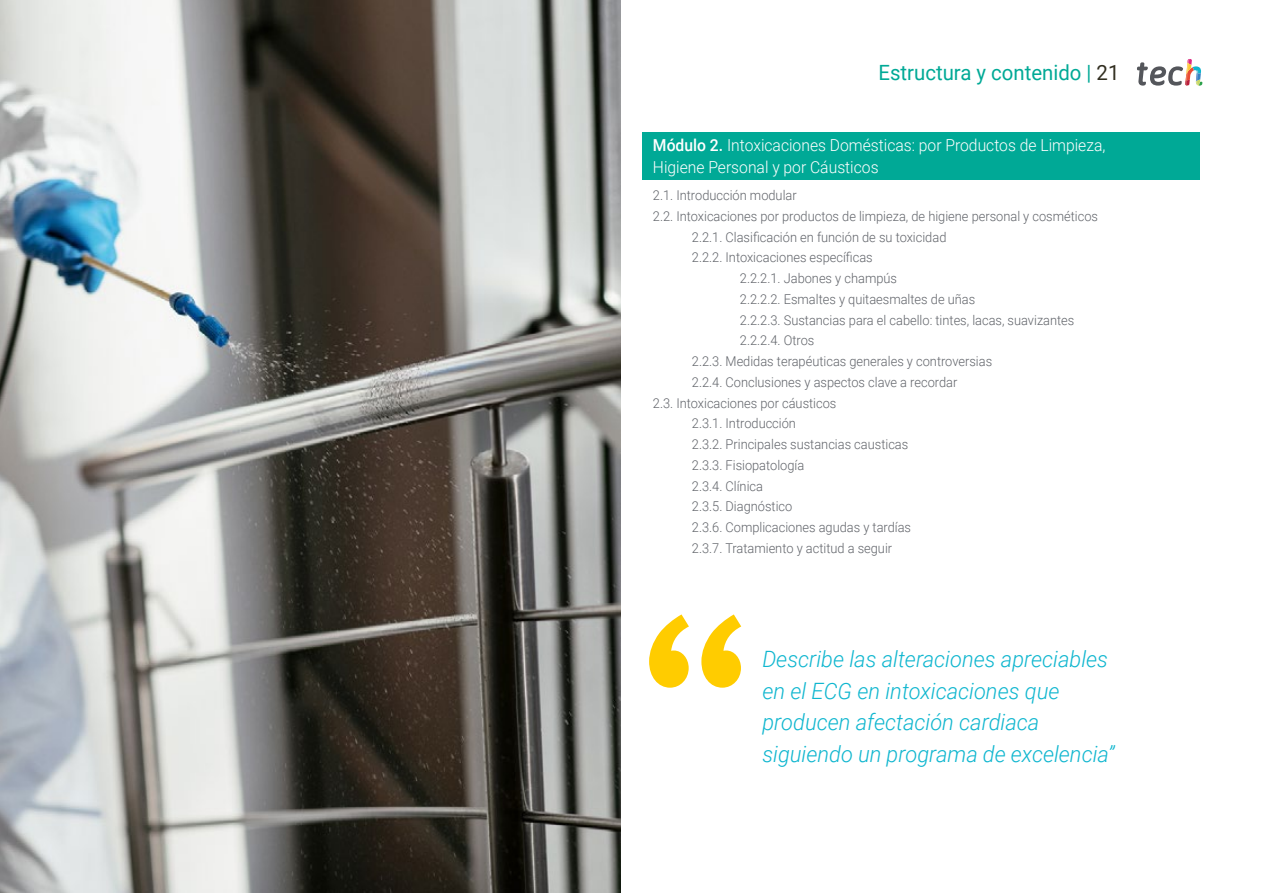
<style>
.page{position:relative;width:1263px;height:893px;background:#fff}
.page>*{position:absolute;margin:0;border:0;box-sizing:border-box;transform-origin:0 0}
.t1{font:italic 300 22.5px/31.5px "Roboto";color:#0fb6cf}
.t2{font:21px "Roboto";color:#00a996}
.t3{font:300 16.5px/22.5px "Roboto";color:#fff;scale:.95 1}
.t4{font:300 13.5px "Roboto";color:#61646a;scale:.95 1}
.s1{color:#312e20}
.s2{font-weight:500}
</style>
<div class="page">
<img style="left:0;top:0;width:621px;height:893px">
<svg style="left:649px;top:614px;width:92px;height:74px"></svg>
<svg style="left:1137px;top:59px;width:65px;height:27px"></svg>
<div style="left:642px;top:132px;width:557px;height:47px;background:#00a996"></div>
<h2 class="t2" style="left:878px;top:57px;width:242px">Estructura y contenido | <span class="s1">21</span></h2>
<p class="t3" style="left:653px;top:133px;width:478px"><span class="s2">Módulo 2.</span> Intoxicaciones Domésticas: por Productos de Limpieza,<br>Higiene Personal y por Cáusticos</p>
<p class="t4" style="left:653px;top:186px;width:153px">2.1. Introducción modular</p>
<p class="t4" style="left:653px;top:207px;width:470px">2.2. Intoxicaciones por productos de limpieza, de higiene personal y cosméticos</p>
<p class="t4" style="left:692px;top:227px;width:269px">2.2.1. Clasificación en función de su toxicidad</p>
<p class="t4" style="left:692px;top:248px;width:192px">2.2.2. Intoxicaciones específicas</p>
<p class="t4" style="left:740px;top:269px;width:167px">2.2.2.1. Jabones y champús</p>
<p class="t4" style="left:740px;top:290px;width:249px">2.2.2.2. Esmaltes y quitaesmaltes de uñas</p>
<p class="t4" style="left:740px;top:310px;width:353px">2.2.2.3. Sustancias para el cabello: tintes, lacas, suavizantes</p>
<p class="t4" style="left:740px;top:331px;width:80px">2.2.2.4. Otros</p>
<p class="t4" style="left:692px;top:352px;width:317px">2.2.3. Medidas terapéuticas generales y controversias</p>
<p class="t4" style="left:692px;top:373px;width:281px">2.2.4. Conclusiones y aspectos clave a recordar</p>
<p class="t4" style="left:653px;top:393px;width:195px">2.3. Intoxicaciones por cáusticos</p>
<p class="t4" style="left:692px;top:414px;width:111px">2.3.1. Introducción</p>
<p class="t4" style="left:692px;top:435px;width:229px">2.3.2. Principales sustancias causticas</p>
<p class="t4" style="left:692px;top:456px;width:120px">2.3.3. Fisiopatología</p>
<p class="t4" style="left:692px;top:476px;width:76px">2.3.4. Clínica</p>
<p class="t4" style="left:692px;top:497px;width:107px">2.3.5. Diagnóstico</p>
<p class="t4" style="left:692px;top:518px;width:232px">2.3.6. Complicaciones agudas y tardías</p>
<p class="t4" style="left:692px;top:539px;width:212px">2.3.7. Tratamiento y actitud a seguir</p>
<h1 class="t1" style="left:762px;top:643px;width:354px">Describe las alteraciones apreciables en el ECG en intoxicaciones que producen afectación cardiaca siguiendo un programa de excelencia”</h1>
</div>
